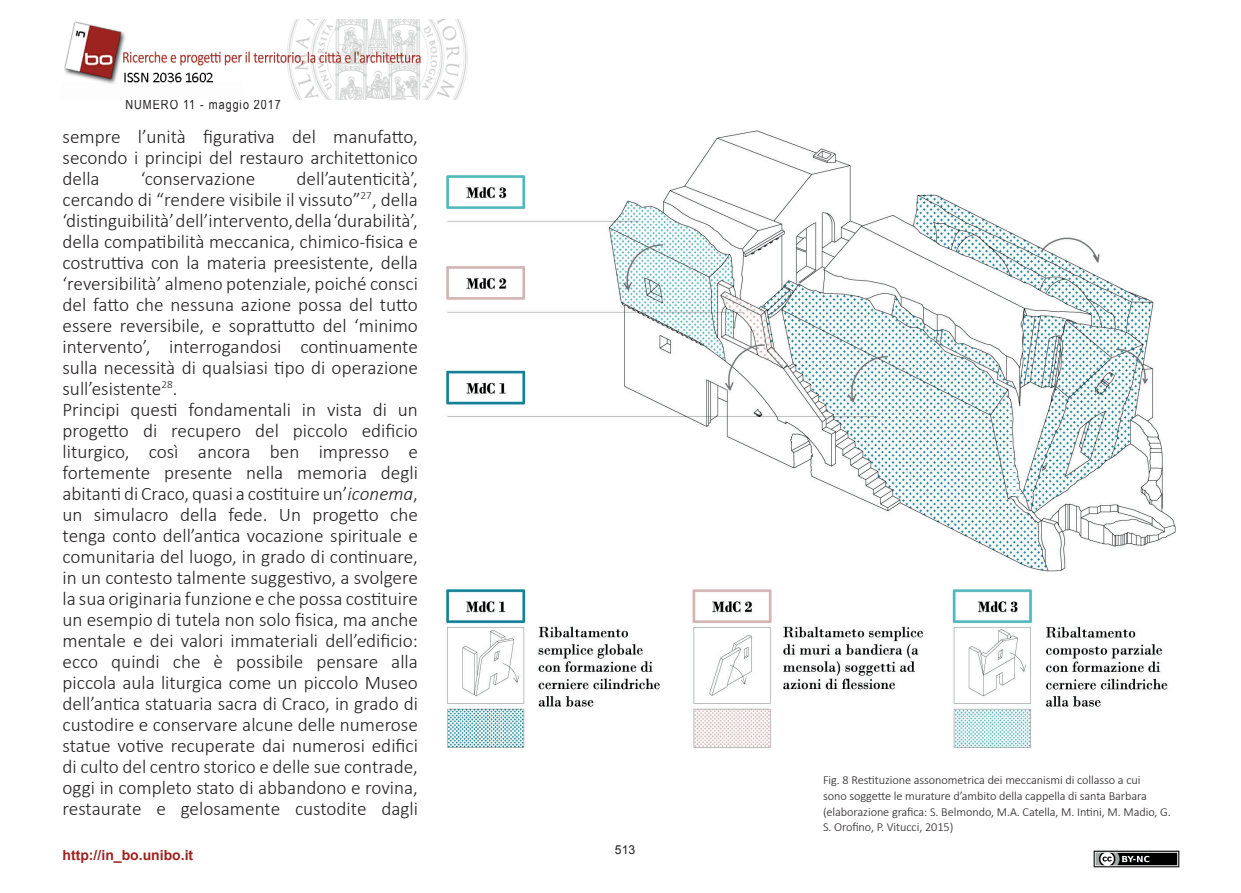
<style>
.page{position:relative;width:1241px;height:893px;background:#fff}
.page>*{position:absolute;margin:0;border:0;box-sizing:border-box;transform-origin:0 0}
.t1{font:300 19.25px/21px "Calibri";color:#231f20;text-align:justify}
.t2{font:700 14px "Arial";color:#9c231f}
.t3{font:13.12px "Arial Narrow";letter-spacing:.075em;color:#231f20}
.t4{font:300 12.25px/15.8px "Calibri";letter-spacing:-.005em;color:#231f20}
.t5{font:12.25px "Arial";color:#231f20}
.s1{font-style:italic}
</style>
<div class="page">
<img style="left:64px;top:19px;width:404px;height:80px">
<img style="left:1093px;top:850px;width:86px;height:17px">
<img style="left:446px;top:130px;width:730px;height:618px">
<p class="t3" style="left:125px;top:95px;width:157px">NUMERO 11 - maggio 2017</p>
<p class="t1" style="left:63px;top:125px;width:357px">sempre l’unità figurativa del manufatto, secondo i principi del restauro architettonico della</p>
<p class="t1" style="left:63px;top:167px;width:357px;text-align:left;text-indent:234px">dell’autenticità’, cercando di “rendere visibile il vissuto”<sup>27</sup>, della ‘distinguibilità’ dell’intervento, della ‘durabilità’, della compatibilità meccanica, chimico-fisica e costruttiva con la materia preesistente, della ‘reversibilità’ almeno potenziale, poiché consci del fatto che nessuna azione possa del tutto essere reversibile, e soprattutto del ‘minimo intervento’, interrogandosi continuamente sulla necessità di qualsiasi tipo di operazione sull’esistente<sup>28</sup>.<br>Principi questi fondamentali in vista di un progetto di recupero del piccolo edificio liturgico, così ancora ben impresso e fortemente presente nella memoria degli abitanti di Craco, quasi a costituire un’<span class="s1">iconema</span>, un simulacro della fede. Un progetto che tenga conto dell’antica vocazione spirituale e comunitaria del luogo, in grado di continuare, in un contesto talmente suggestivo, a svolgere la sua originaria funzione e che possa costituire un esempio di tutela non solo fisica, ma anche mentale e dei valori immateriali dell’edificio: ecco quindi che è possibile pensare alla piccola aula liturgica come un piccolo Museo dell’antica statuaria sacra di Craco, in grado di custodire e conservare alcune delle numerose statue votive recuperate dai numerosi edifici di culto del centro storico e delle sue contrade, oggi in completo stato di abbandono e rovina, restaurate e gelosamente custodite dagli</p>
<p class="t1" style="left:141px;top:167px;width:116px">‘conservazione</p>
<p class="t2" style="left:63px;top:845px;width:132px">http://in_bo.unibo.it</p>
<p class="t5" style="left:615px;top:842px;width:22px">513</p>
<p class="t4" style="left:822px;top:772px;width:349px">Fig. 8 Restituzione assonometrica dei meccanismi di collasso a cui<br>sono soggette le murature d’ambito della cappella di santa Barbara (elaborazione grafica: S. Belmondo, M.A. Catella, M. Intini, M. Madio, G.<br>S. Orofino, P. Vitucci, 2015)</p>
</div>
